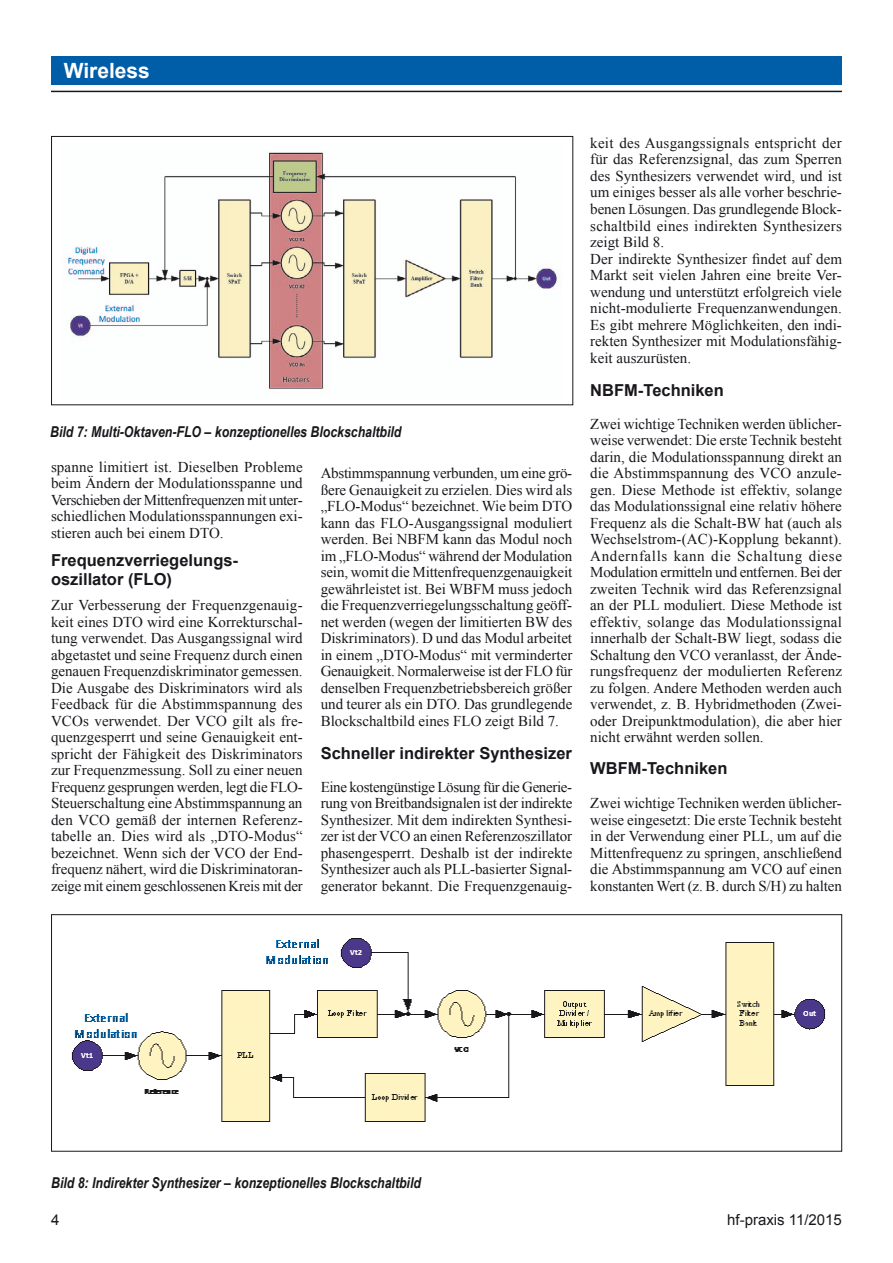
<style>
.page{position:relative;width:893px;height:1263px;background:#fff}
.page>*{position:absolute;margin:0;border:0;box-sizing:border-box;transform-origin:0 0}
.t1{font:700 21px "Arial";color:#fff}
.t2{font:700 16.5px/19.5px "Arial";color:#1a171c}
.t3{font:15px/16.5px "Times New Roman";color:#1a171c;text-align:justify}
.t4{font:italic 700 15px "Arial Narrow";color:#1a171c}
.t5{font:15px "Arial";color:#1a171c}
</style>
<div class="page">
<hr style="left:51px;top:91px;width:791px;height:1px;background:#1a171c">
<div style="left:51px;top:56px;width:791px;height:29px;background:#005da8"></div>
<img style="left:67px;top:152px;width:490px;height:237px">
<div style="left:51px;top:136px;width:522px;height:269px;border:1px solid #1a171c"></div>
<img style="left:71px;top:938px;width:755px;height:184px">
<div style="left:51px;top:914px;width:791px;height:237px;border:1px solid #1a171c"></div>
<h1 class="t1" style="left:64px;top:56px;width:88px">Wireless</h1>
<p class="t4" style="left:50px;top:421px;width:353px">Bild 7: Multi-Oktaven-FLO – konzeptionelles Blockschaltbild</p>
<p class="t3" style="left:51px;top:458px;width:253px">spanne limitiert ist. Dieselben Probleme beim Ändern der Modulationsspanne und Verschieben der Mittenfrequenzen mit unter&shy;schiedlichen Modulationsspannungen exi&shy;stieren auch bei einem DTO.</p>
<p class="t2" style="left:51px;top:551px;width:188px">Frequenzverriegelungs&shy;oszillator (FLO)</p>
<p class="t3" style="left:51px;top:597px;width:253px">Zur Verbesserung der Frequenzgenauig&shy;keit eines DTO wird eine Korrekturschal&shy;tung verwendet. Das Ausgangssignal wird abgetastet und seine Frequenz durch einen genauen Frequenzdiskriminator gemessen.<br>Die Ausgabe des Diskriminators wird als Feedback für die Abstimmspannung des VCOs verwendet. Der VCO gilt als fre&shy;quenzgesperrt und seine Genauigkeit ent&shy;spricht der Fähigkeit des Diskriminators zur Frequenzmessung. Soll zu einer neuen Frequenz gesprungen werden, legt die FLO-Steuerschaltung eine Abstimmspannung an den VCO gemäß der internen Referenz&shy;tabelle an. Dies wird als „DTO-Modus“ bezeichnet. Wenn sich der VCO der End&shy;frequenz nähert, wird die Diskriminatoran&shy;zeige mit einem geschlossenen Kreis mit der</p>
<p class="t3" style="left:321px;top:464px;width:253px">Abstimmspannung verbunden, um eine grö&shy;ßere Genauigkeit zu erzielen. Dies wird als „FLO-Modus“ bezeichnet. Wie beim DTO kann das FLO-Ausgangssignal moduliert werden. Bei NBFM kann das Modul noch im „FLO-Modus“ während der Modulation sein, womit die Mittenfrequenzgenauigkeit gewährleistet ist. Bei WBFM muss jedoch die Frequenzverriegelungsschaltung geöff&shy;net werden (wegen der limitierten BW des Diskriminators). D und das Modul arbeitet in einem „DTO-Modus“ mit verminderter Genauigkeit. Normalerweise ist der FLO für denselben Frequenzbetriebsbereich größer und teurer als ein DTO. Das grundlegende Blockschaltbild eines FLO zeigt Bild 7.</p>
<p class="t2" style="left:321px;top:744px;width:253px">Schneller indirekter Synthesizer</p>
<p class="t3" style="left:321px;top:778px;width:253px">Eine kostengünstige Lösung für die Generie&shy;rung von Breitbandsignalen ist der indirekte Synthesizer. Mit dem indirekten Synthesi&shy;zer ist der VCO an einen Referenzoszillator phasengesperrt. Deshalb ist der indirekte Synthesizer auch als PLL-basierter Signal&shy;generator bekannt. Die Frequenzgenauig-</p>
<p class="t3" style="left:590px;top:134px;width:253px;text-align:left">keit des Ausgangssignals entspricht der für das Referenzsignal, das zum Sperren des Synthesizers verwendet wird, und ist um einiges besser als alle vorher beschrie&shy;benen Lösungen. Das grundlegende Block&shy;schaltbild eines indirekten Synthesizers zeigt Bild 8.<br>Der indirekte Synthesizer findet auf dem Markt seit vielen Jahren eine breite Ver&shy;wendung und unterstützt erfolgreich viele nicht-modulierte Frequenzanwendungen.<br>Es gibt mehrere Möglichkeiten, den indi&shy;rekten Synthesizer mit Modulationsfähig&shy;keit auszurüsten.</p>
<p class="t2" style="left:590px;top:380px;width:135px">NBFM-Techniken</p>
<p class="t3" style="left:590px;top:415px;width:253px">Zwei wichtige Techniken werden üblicher&shy;weise verwendet: Die erste Technik besteht darin, die Modulationsspannung direkt an die Abstimmspannung des VCO anzule&shy;gen. Diese Methode ist effektiv, solange das Modulationssignal eine relativ höhere Frequenz als die Schalt-BW hat (auch als Wechselstrom-(AC)-Kopplung bekannt).<br>Andernfalls kann die Schaltung diese Modulation ermitteln und entfernen. Bei der zweiten Technik wird das Referenzsignal an der PLL moduliert. Diese Methode ist effektiv, solange das Modulationssignal innerhalb der Schalt-BW liegt, sodass die Schaltung den VCO veranlasst, der Ände&shy;rungsfrequenz der modulierten Referenz zu folgen. Andere Methoden werden auch verwendet, z. B. Hybridmethoden (Zwei&shy;oder Dreipunktmodulation), die aber hier nicht erwähnt werden sollen.</p>
<p class="t2" style="left:590px;top:759px;width:139px">WBFM-Techniken</p>
<p class="t3" style="left:590px;top:795px;width:253px">Zwei wichtige Techniken werden üblicher&shy;weise eingesetzt: Die erste Technik besteht in der Verwendung einer PLL, um auf die Mittenfrequenz zu springen, anschließend die Abstimmspannung am VCO auf einen konstanten Wert (z. B. durch S/H) zu halten</p>
<p class="t4" style="left:51px;top:1171px;width:371px">Bild 8: Indirekter Synthesizer – konzeptionelles Blockschaltbild</p>
<p class="t5" style="left:51px;top:1209px;width:10px">4</p>
<p class="t5" style="left:727px;top:1209px;width:116px">hf-praxis 11/2015</p>
</div>
